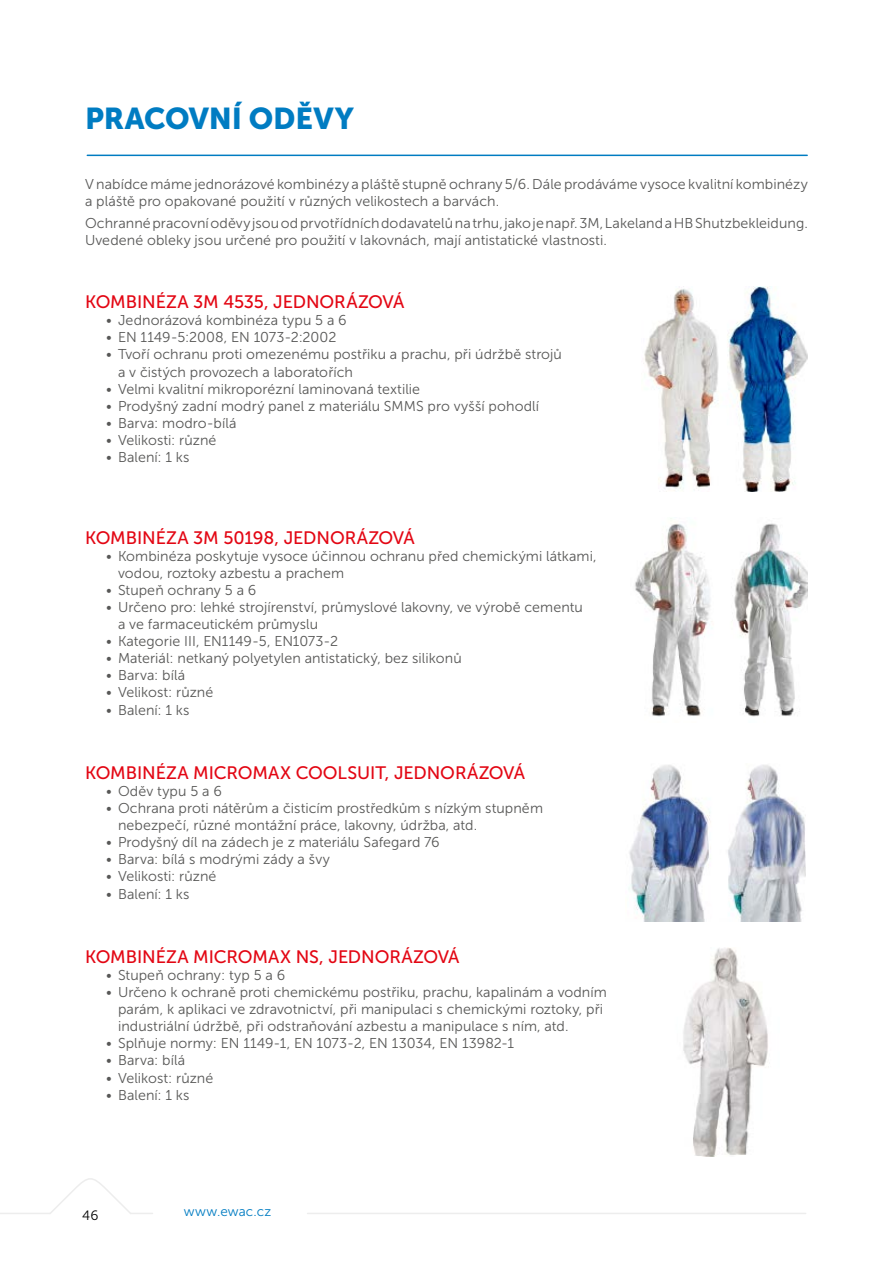
<style>
.page{position:relative;width:893px;height:1263px;background:#fff}
.page>*{position:absolute;margin:0;border:0;box-sizing:border-box;transform-origin:0 0}
.t1{font:30px "Museo Sans 900";letter-spacing:-.005em;color:#007cc2}
.t2{font:18px "Museo Sans 500";letter-spacing:-.005em;color:#e30613}
.t3{font:14.25px/17.1px "Museo Sans 300";letter-spacing:.005em;color:#575756}
.t4{font:13.5px "Museo Sans 300";letter-spacing:.01em;color:#007cc2}
.t5{font:13.5px "Museo Sans 300";color:#000}
</style>
<div class="page">
<hr style="left:308px;top:1213px;width:498px;height:1px;background:#ededed">
<hr style="left:0;top:1213px;width:50px;height:1px;background:#ededed">
<svg style="left:50px;top:1178px;width:103px;height:36px"></svg>
<hr style="left:87px;top:155px;width:720px;height:1px;background:#007cc2">
<img style="left:643px;top:287px;width:165px;height:205px">
<img style="left:635px;top:518px;width:173px;height:199px">
<img style="left:683px;top:948px;width:85px;height:209px">
<img style="left:629px;top:765px;width:177px;height:156px">
<h1 class="t1" style="left:85px;top:101px;width:270px">PRACOVNÍ ODĚVY</h1>
<p class="t3" style="left:85px;top:176px;width:724px">V nabídce máme jednorázové kombinézy a pláště stupně ochrany 5/6. Dále prodáváme vysoce kvalitní kombinézy a pláště pro opakované použití v různých velikostech a barvách.</p>
<p class="t3" style="left:85px;top:214px;width:722px">Ochranné pracovní oděvy jsou od prvotřídních dodavatelů na trhu, jako je např. 3M, Lakeland a HB Shutzbekleidung.<br>Uvedené obleky jsou určené pro použití v lakovnách, mají antistatické vlastnosti.</p>
<p class="t2" style="left:85px;top:292px;width:321px">KOMBINÉZA 3M 4535, JEDNORÁZOVÁ</p>
<p class="t3" style="left:106px;top:312px;width:242px">• Jednorázová kombinéza typu 5 a 6</p>
<p class="t3" style="left:106px;top:329px;width:232px">• EN 1149-5:2008, EN 1073-2:2002</p>
<p class="t3" style="left:118px;top:346px;width:445px;text-indent:-12px">• Tvoří ochranu proti omezenému postřiku a prachu, při údržbě strojů a v čistých provozech a laboratořích</p>
<p class="t3" style="left:106px;top:380px;width:316px">• Velmi kvalitní mikroporézní laminovaná textilie</p>
<p class="t3" style="left:106px;top:397px;width:434px">• Prodyšný zadní modrý panel z materiálu SMMS pro vyšší pohodlí</p>
<p class="t3" style="left:106px;top:414px;width:132px">• Barva: modro-bílá</p>
<p class="t3" style="left:106px;top:432px;width:112px">• Velikosti: různé</p>
<p class="t3" style="left:106px;top:449px;width:85px">• Balení: 1 ks</p>
<p class="t2" style="left:85px;top:527px;width:331px">KOMBINÉZA 3M 50198, JEDNORÁZOVÁ</p>
<p class="t3" style="left:118px;top:547px;width:480px;text-indent:-12px">• Kombinéza poskytuje vysoce účinnou ochranu před chemickými látkami, vodou, roztoky azbestu a prachem</p>
<p class="t3" style="left:106px;top:581px;width:152px">• Stupeň ochrany 5 a 6</p>
<p class="t3" style="left:118px;top:598px;width:466px;text-indent:-12px">• Určeno pro: lehké strojírenství, průmyslové lakovny, ve výrobě cementu a ve farmaceutickém průmyslu</p>
<p class="t3" style="left:106px;top:633px;width:234px">• Kategorie III, EN1149-5, EN1073-2</p>
<p class="t3" style="left:106px;top:650px;width:357px">• Materiál: netkaný polyetylen antistatický, bez silikonů</p>
<p class="t3" style="left:106px;top:667px;width:81px">• Barva: bílá</p>
<p class="t3" style="left:106px;top:684px;width:109px">• Velikost: různé</p>
<p class="t3" style="left:106px;top:701px;width:85px">• Balení: 1 ks</p>
<p class="t2" style="left:85px;top:763px;width:442px">KOMBINÉZA MICROMAX COOLSUIT, JEDNORÁZOVÁ</p>
<p class="t3" style="left:106px;top:782px;width:117px">• Oděv typu 5 a 6</p>
<p class="t3" style="left:118px;top:800px;width:427px;text-indent:-12px">• Ochrana proti nátěrům a čisticím prostředkům s nízkým stupněm nebezpečí, různé montážní práce, lakovny, údržba, atd.</p>
<p class="t3" style="left:106px;top:834px;width:335px">• Prodyšný díl na zádech je z materiálu Safegard 76</p>
<p class="t3" style="left:106px;top:851px;width:225px">• Barva: bílá s modrými zády a švy</p>
<p class="t3" style="left:106px;top:868px;width:112px">• Velikosti: různé</p>
<p class="t3" style="left:106px;top:885px;width:85px">• Balení: 1 ks</p>
<p class="t2" style="left:85px;top:947px;width:376px">KOMBINÉZA MICROMAX NS, JEDNORÁZOVÁ</p>
<p class="t3" style="left:106px;top:967px;width:181px">• Stupeň ochrany: typ 5 a 6</p>
<p class="t3" style="left:118px;top:984px;width:490px;text-indent:-12px">• Určeno k ochraně proti chemickému postřiku, prachu, kapalinám a vodním parám, k aplikaci ve zdravotnictví, při manipulaci s chemickými roztoky, při industriální údržbě, při odstraňování azbestu a manipulace s ním, atd.</p>
<p class="t3" style="left:106px;top:1035px;width:410px">• Splň uje normy: EN 1149-1, EN 1073-2, EN 13034, EN 13982-1</p>
<p class="t3" style="left:106px;top:1052px;width:81px">• Barva: bílá</p>
<p class="t3" style="left:106px;top:1069px;width:109px">• Velikost: různé</p>
<p class="t3" style="left:106px;top:1086px;width:85px">• Balení: 1 ks</p>
<p class="t5" style="left:82px;top:1208px;width:18px">46</p>
<p class="t4" style="left:184px;top:1204px;width:89px">www.ewac.cz</p>
</div>
